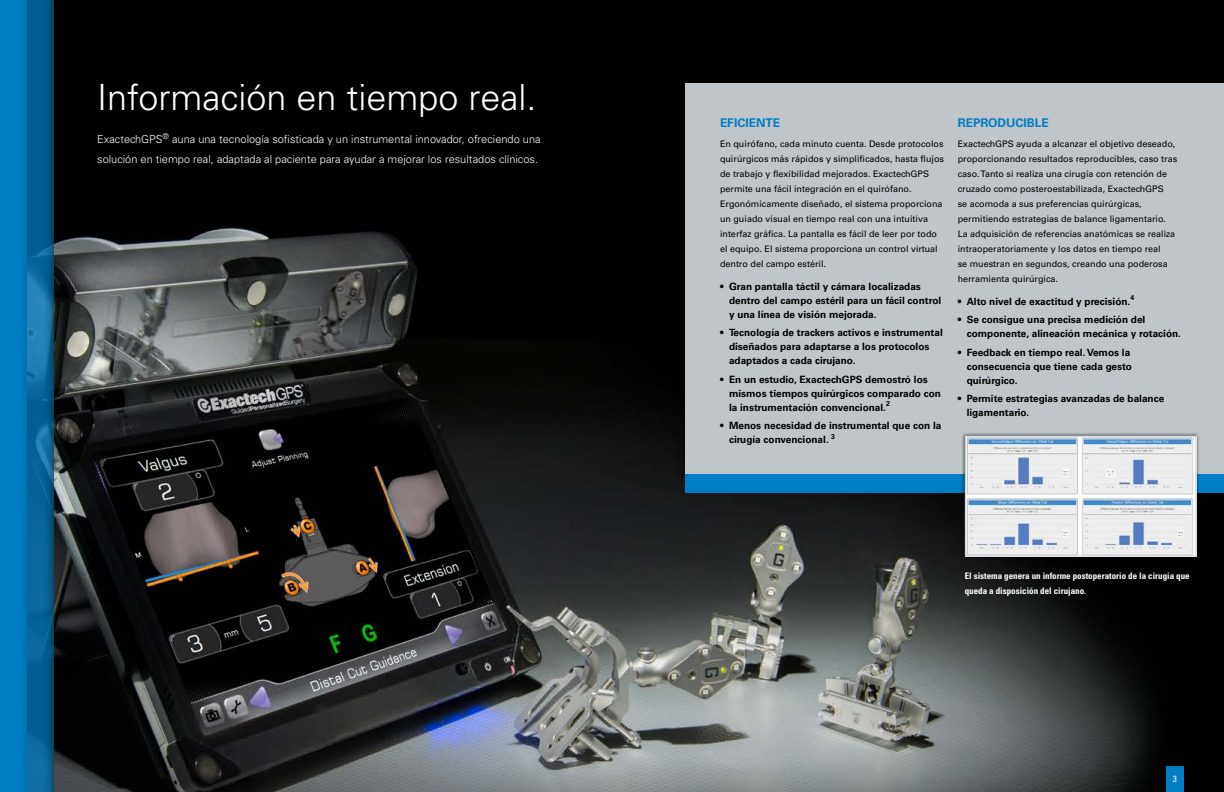
<style>
.page{position:relative;width:1224px;height:792px;background:#fff}
.page>*{position:absolute;margin:0;border:0;box-sizing:border-box;transform-origin:0 0}
.t1{font:300 36px "Univers LT Std";color:#fff}
.t2{font:700 12px "Univers LT Std";color:#007dc3}
.t3{font:300 11px/20px "Univers LT Std";color:#fff}
.t4{font:700 10px/14px "Univers LT Std";color:#000}
.t5{font:9px/15px "Univers LT Std";color:#000}
.t6{font:700 condensed 9px/15px "Univers LT Std";color:#fff}
.t7{font:condensed 9px "Univers LT Std";color:#fff}
</style>
<div class="page">
<svg style="left:0;top:0;width:393px;height:792px;background:#036fac"></svg>
<img style="left:55px;top:0;width:1169px;height:792px">
<div style="left:673px;top:71px;width:551px;height:422px;background:#000"></div>
<div style="left:685px;top:84px;width:539px;height:397px;background:#bfc5c8"></div>
<div style="left:685px;top:474px;width:539px;height:19px;background:#007dc3"></div>
<div style="left:962px;top:432px;width:238px;height:128px;background:#000;opacity:.75"></div>
<img style="left:967px;top:438px;width:228px;height:117px">
<div style="left:965px;top:436px;width:232px;height:121px;border:1px solid #bfc5c8"></div>
<div style="left:1166px;top:767px;width:17px;height:25px;background:#007dc3"></div>
<h1 class="t1" style="left:97px;top:75px;width:441px">Información en tiempo real.</h1>
<p class="t3" style="left:97px;top:129px;width:445px">ExactechGPS<sup>®</sup> auna una tecnología sofisticada y un instrumental innovador, ofreciendo una solución en tiempo real, adaptada al paciente para ayudar a mejorar los resultados clínicos.</p>
<h2 class="t2" style="left:720px;top:116px;width:62px">EFICIENTE</h2>
<p class="t5" style="left:720px;top:136px;width:226px">En quirófano, cada minuto cuenta. Desde protocolos quirúrgicos más rápidos y simplificados, hasta flujos de trabajo y flexibilidad mejorados. ExactechGPS permite una fácil integración en el quirófano.<br>Ergonómicamente diseñado, el sistema proporciona un guiado visual en tiempo real con una intuitiva interfaz gráfica. La pantalla es fácil de leer por todo el equipo. El sistema proporciona un control virtual dentro del campo estéril.</p>
<p class="t4" style="left:729px;top:279px;width:214px;text-indent:-9px">• Gran pantalla táctil y cámara localizadas dentro del campo estéril para un fácil control y una línea de visión mejorada.</p>
<p class="t4" style="left:729px;top:326px;width:215px;text-indent:-9px">• Tecnología de trackers activos e instrumental diseñados para adaptarse a los protocolos adaptados a cada cirujano.</p>
<p class="t4" style="left:729px;top:372px;width:213px;text-indent:-9px">• En un estudio, ExactechGPS demostró los mismos tiempos quirúrgicos comparado con la instrumentación convencional.<sup>2</sup></p>
<p class="t4" style="left:729px;top:419px;width:214px;text-indent:-9px">• Menos necesidad de instrumental que con la cirugía convencional. <sup>3</sup></p>
<h2 class="t2" style="left:958px;top:116px;width:93px">REPRODUCIBLE</h2>
<p class="t5" style="left:958px;top:136px;width:221px">ExactechGPS ayuda a alcanzar el objetivo deseado, proporcionando resultados reproducibles, caso tras caso. Tanto si realiza una cirugía con retención de cruzado como posteroestabilizada, ExactechGPS<br>se acomoda a sus preferencias quirúrgicas, permitiendo estrategias de balance ligamentario.<br>La adquisición de referencias anatómicas se realiza intraoperatoriamente y los datos en tiempo real<br>se muestran en segundos, creando una poderosa herramienta quirúrgica.</p>
<p class="t4" style="left:958px;top:294px;width:178px">• Alto nivel de exactitud y precisión.<sup>4</sup></p>
<p class="t4" style="left:967px;top:313px;width:216px;text-indent:-9px">• Se consigue una precisa medición del componente, alineación mecánica y rotación.</p>
<p class="t4" style="left:967px;top:345px;width:167px;text-indent:-9px">• Feedback en tiempo real. Vemos la consecuencia que tiene cada gesto quirúrgico.</p>
<p class="t4" style="left:967px;top:392px;width:199px;text-indent:-9px">• Permite estrategias avanzadas de balance ligamentario.</p>
<p class="t6" style="left:965px;top:568px;width:226px">El sistema genera un informe postoperatorio de la cirugía que queda a disposición del cirujano.</p>
<p class="t7" style="left:1173px;top:773px;width:5px">3</p>
</div>
